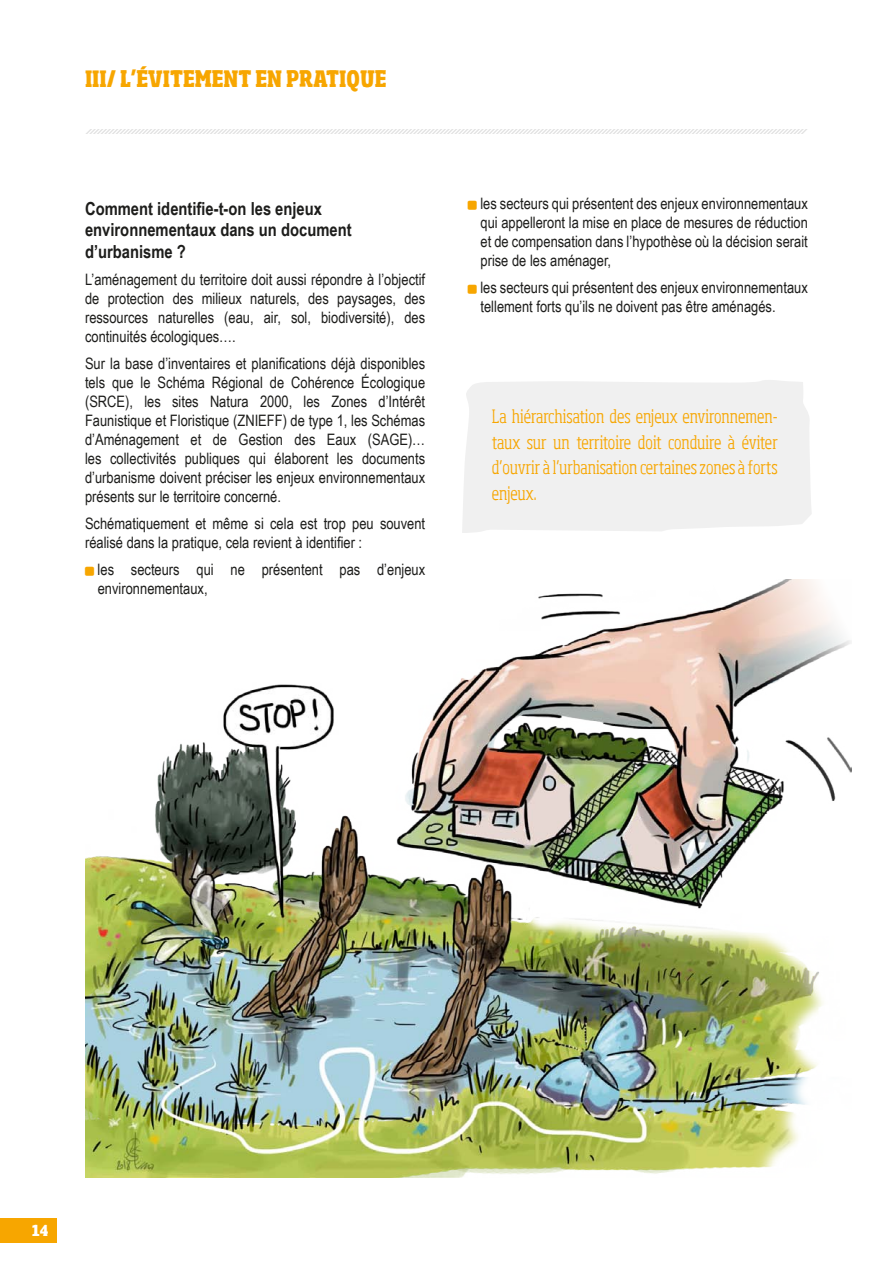
<style>
.page{position:relative;width:893px;height:1263px;background:#fff}
.page>*{position:absolute;margin:0;border:0;box-sizing:border-box;transform-origin:0 0}
.t1{font:800 condensed 22.5px "Sohoma";color:#f7a600}
.t2{font:300 condensed 18px/25.5px "Sohoma";color:#f7a600;text-align:justify}
.t3{font:700 18px/21.6px "Arial Narrow";color:#1d1d1b}
.t4{font:15.75px/18.9px "Arial Narrow";color:#1d1d1b;text-align:justify}
.t5{font:800 condensed 15px "Sohoma";color:#fff}
</style>
<div class="page">
<div style="left:0;top:1218px;width:57px;height:25px;background:#f7a600"></div>
<svg style="left:86px;top:129px;width:721px;height:5px"></svg>
<img style="left:85px;top:580px;width:767px;height:598px">
<div style="left:462px;top:380px;width:350px;height:153px;background:#f0f0f0"></div>
<p class="t1" style="left:85px;top:66px;width:303px">III/ L’ÉVITEMENT EN PRATIQUE</p>
<p class="t3" style="left:85px;top:197px;width:268px">Comment identifie-t-on les enjeux environnementaux dans un document d’urbanisme ?</p>
<p class="t4" style="left:85px;top:270px;width:342px">L’aménagement du territoire doit aussi répondre à l’objectif de protection des milieux naturels, des paysages, des ressources naturelles (eau, air, sol, biodiversité), des continuités écologiques….</p>
<p class="t4" style="left:85px;top:354px;width:342px">Sur la base d’inventaires et planifications déjà disponibles tels que le Schéma Régional de Cohérence Écologique (SRCE), les sites Natura 2000, les Zones d’Intérêt Faunistique et Floristique (ZNIEFF) de type 1, les Schémas d’Aménagement et de Gestion des Eaux (SAGE)… les collectivités publiques qui élaborent les documents d’urbanisme doivent préciser les enjeux environnementaux présents sur le territoire concerné.</p>
<p class="t4" style="left:85px;top:513px;width:342px">Schématiquement et même si cela est trop peu souvent réalisé dans la pratique, cela revient à identifier :</p>
<p class="t4" style="left:98px;top:560px;width:329px">les secteurs qui ne présentent pas d’enjeux environnementaux,</p>
<p class="t4" style="left:480px;top:194px;width:329px">les secteurs qui présentent des enjeux environnementaux qui appelleront la mise en place de mesures de réduction et de compensation dans l’hypothèse où la décision serait prise de les aménager,</p>
<p class="t4" style="left:480px;top:278px;width:329px">les secteurs qui présentent des enjeux environnementaux tellement forts qu’ils ne doivent pas être aménagés.</p>
<p class="t2" style="left:492px;top:403px;width:287px">La hiérarchisation des enjeux environnemen&shy;taux sur un territoire doit conduire à éviter d’ouvrir à l’urbanisation certaines zones à forts enjeux.</p>
<p class="t5" style="left:32px;top:1222px;width:18px">14</p>
</div>
